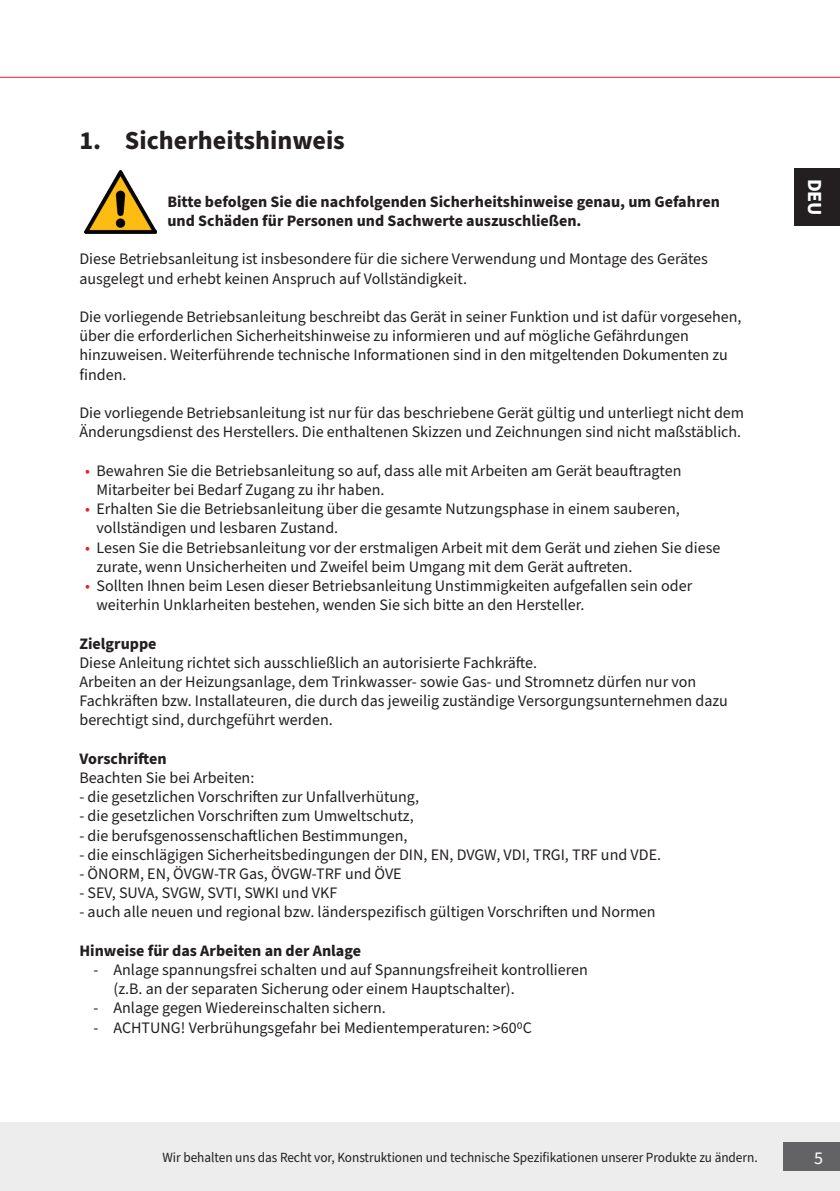
<style>
.page{position:relative;width:840px;height:1191px;background:#fff}
.page>*{position:absolute;margin:0;border:0;box-sizing:border-box;transform-origin:0 0}
.t1{font:700 26px "Source Sans Pro";color:#231f20}
.t2{font:700 20px "Source Sans Pro";color:#fff}
.t3{font:18px "Source Sans Pro";color:#fff}
.t4{font:16px/19.2px "Source Sans Pro";color:#231f20}
.t5{font:700 16px/19.2px "Source Sans Pro";color:#231f20}
.t6{font:14px "Source Sans Pro";letter-spacing:-.005em;color:#231f20;scale:.95 1}
.s1{color:#ee1d23}
</style>
<div class="page">
<hr style="left:0;top:77px;width:839px;height:1px;background:#ee1b2c">
<div style="left:0;top:1123px;width:839px;height:68px;background:#ededee"></div>
<div style="left:782px;top:1142px;width:57px;height:29px;background:#636366"></div>
<div style="left:794px;top:168px;width:45px;height:58px;background:#231f20"></div>
<img style="left:84px;top:170px;width:72px;height:63px">
<h1 class="t1" style="left:79px;top:123px;width:267px">1. Sicherheitshinweis</h1>
<p class="t5" style="left:167px;top:192px;width:553px">Bitte befolgen Sie die nachfolgenden Sicherheitshinweise genau, um Gefahren und Schäden für Personen und Sachwerte auszuschließen.</p>
<p class="t4" style="left:79px;top:250px;width:629px">Diese Betriebsanleitung ist insbesondere für die sichere Verwendung und Montage des Gerätes ausgelegt und erhebt keinen Anspruch auf Vollständigkeit.</p>
<p class="t4" style="left:79px;top:307px;width:663px">Die vorliegende Betriebsanleitung beschreibt das Gerät in seiner Funktion und ist dafür vorgesehen, über die erforderlichen Sicherheitshinweise zu informieren und auf mögliche Gefährdungen hinzuweisen. Weiterführende technische Informationen sind in den mitgeltenden Dokumenten zu finden.</p>
<p class="t4" style="left:79px;top:403px;width:665px">Die vorliegende Betriebsanleitung ist nur für das beschriebene Gerät gültig und unterliegt nicht dem<br>Änderungsdienst des Herstellers. Die enthaltenen Skizzen und Zeichnungen sind nicht maßstäblich.</p>
<p class="t4" style="left:96px;top:461px;width:586px;text-indent:-11px"><span class="s1">•</span> Bewahren Sie die Betriebsanleitung so auf, dass alle mit Arbeiten am Gerät beauftragten<br>Mitarbeiter bei Bedarf Zugang zu ihr haben.</p>
<p class="t4" style="left:96px;top:499px;width:584px;text-indent:-11px"><span class="s1">•</span> Erhalten Sie die Betriebsanleitung über die gesamte Nutzungsphase in einem sauberen, vollständigen und lesbaren Zustand.</p>
<p class="t4" style="left:96px;top:538px;width:625px;text-indent:-11px"><span class="s1">•</span> Lesen Sie die Betriebsanleitung vor der erstmaligen Arbeit mit dem Gerät und ziehen Sie diese zurate, wenn Unsicherheiten und Zweifel beim Umgang mit dem Gerät auftreten.</p>
<p class="t4" style="left:96px;top:576px;width:597px;text-indent:-11px"><span class="s1">•</span> Sollten Ihnen beim Lesen dieser Betriebsanleitung Unstimmigkeiten aufgefallen sein oder weiterhin Unklarheiten bestehen, wenden Sie sich bitte an den Hersteller.</p>
<p class="t5" style="left:79px;top:634px;width:79px">Zielgruppe</p>
<p class="t4" style="left:79px;top:653px;width:649px">Diese Anleitung richtet sich ausschließlich an autorisierte Fachkräfte.<br>Arbeiten an der Heizungsanlage, dem Trinkwasser- sowie Gas- und Stromnetz dürfen nur von Fachkräften bzw. Installateuren, die durch das jeweilig zuständige Versorgungsunternehmen dazu berechtigt sind, durchgeführt werden.</p>
<p class="t5" style="left:79px;top:749px;width:89px">Vorschriften</p>
<p class="t4" style="left:79px;top:768px;width:176px">Beachten Sie bei Arbeiten:</p>
<p class="t4" style="left:79px;top:787px;width:341px">- die gesetzlichen Vorschriften zur Unfallverhütung,</p>
<p class="t4" style="left:79px;top:807px;width:335px">- die gesetzlichen Vorschriften zum Umweltschutz,</p>
<p class="t4" style="left:79px;top:826px;width:329px">- die berufsgenossenschaftlichen Bestimmungen,</p>
<p class="t4" style="left:79px;top:845px;width:583px">- die einschlägigen Sicherheitsbedingungen der DIN, EN, DVGW, VDI, TRGI, TRF und VDE.</p>
<p class="t4" style="left:79px;top:864px;width:323px">- ÖNORM, EN, ÖVGW-TR Gas, ÖVGW-TRF und ÖVE</p>
<p class="t4" style="left:79px;top:883px;width:259px">- SEV, SUVA, SVGW, SVTI, SWKI und VKF</p>
<p class="t4" style="left:79px;top:903px;width:577px">- auch alle neuen und regional bzw. länderspezifisch gültigen Vorschriften und Normen</p>
<p class="t5" style="left:79px;top:941px;width:283px">Hinweise für das Arbeiten an der Anlage</p>
<p class="t4" style="left:113px;top:960px;width:475px;text-indent:-20px">- Anlage spannungsfrei schalten und auf Spannungsfreiheit kontrollieren (z.B. an der separaten Sicherung oder einem Hauptschalter).</p>
<p class="t4" style="left:94px;top:999px;width:293px">- Anlage gegen Wiedereinschalten sichern.</p>
<p class="t4" style="left:94px;top:1018px;width:439px">- ACHTUNG! Verbrühungsgefahr bei Medientemperaturen: &gt;600C</p>
<p class="t2" style="left:827px;top:179px;width:39px;rotate:90deg">DEU</p>
<p class="t6" style="left:162px;top:1148px;width:627px">Wir behalten uns das Recht vor, Konstruktionen und technische Spezifikationen unserer Produkte zu ändern.</p>
<p class="t3" style="left:813px;top:1145px;width:10px">5</p>
</div>
